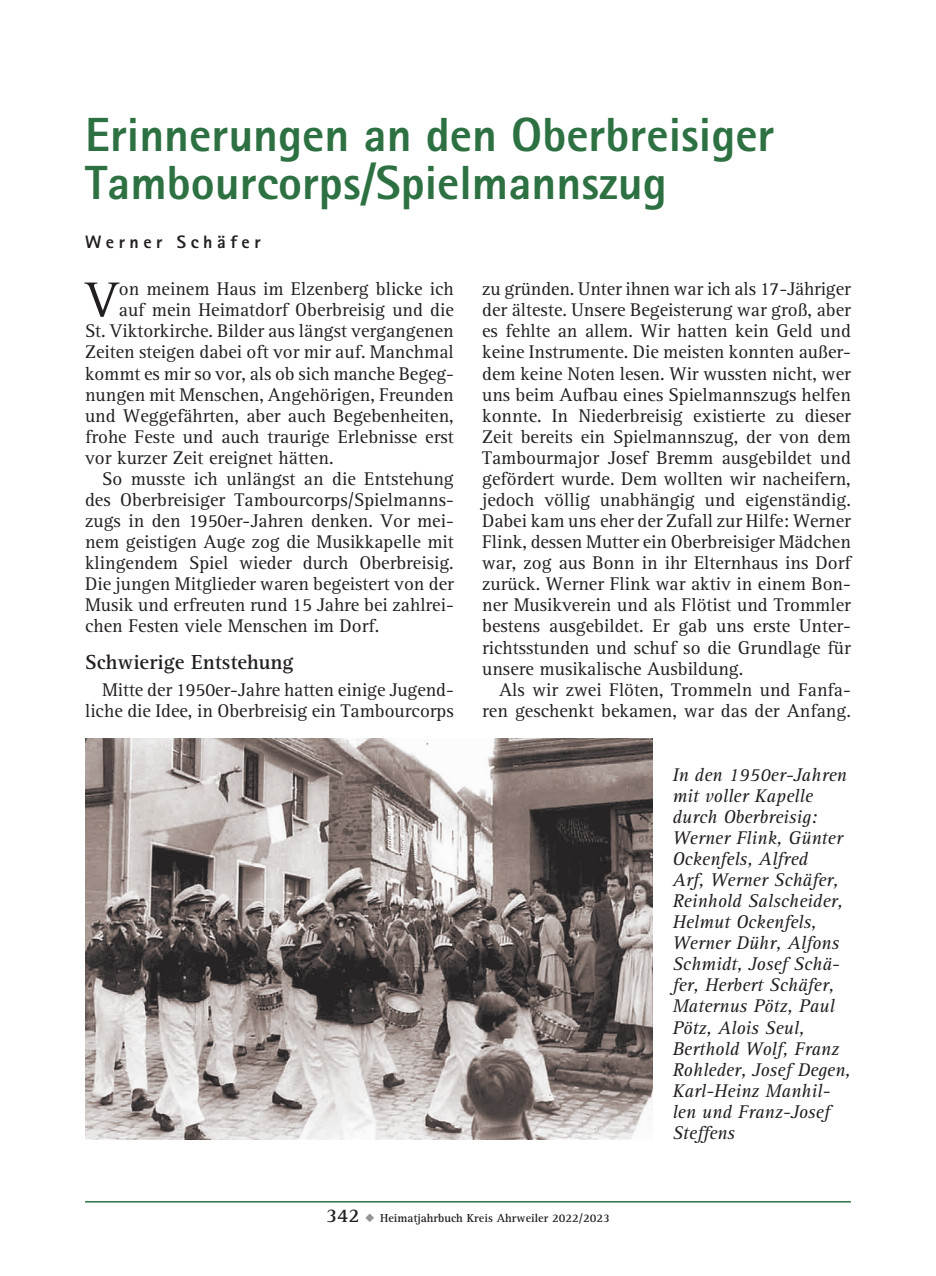
<style>
.page{position:relative;width:936px;height:1276px;background:#fff}
.page>*{position:absolute;margin:0;border:0;box-sizing:border-box;transform-origin:0 0}
.t1{font:50.6px "AT Rotis Serif";color:#231f20}
.t2{font:800 48px/48px "Rotis Sans Serif";color:#2d7143}
.t3{font:700 21px "AT Rotis Serif";color:#231f20}
.t4{font:19px/21px "AT Rotis Serif";color:#231f20;text-align:right}
.t5{font:italic 19px/21px "AT Rotis Serif";color:#231f20}
.t6{font:800 18px "Rotis Sans Serif";letter-spacing:.25em;color:#231f20}
.t7{font:700 12px "AT Rotis Serif";color:#231f20}
.s1{font-size:20px}
.s2{color:#939598}
</style>
<div class="page">
<hr style="left:85px;top:1201px;width:765px;height:1px;background:#2d7143">
<img style="left:85px;top:738px;width:567px;height:401px">
<h2 class="t2" style="left:85px;top:110px;width:690px">Erinnerungen an den Oberbreisiger<br>Tambourcorps/Spielmannszug</h2>
<p class="t6" style="left:85px;top:231px;width:177px">Werner Schäfer</p>
<h1 class="t1" style="left:85px;top:271px;width:35px">V</h1>
<p class="t4" style="left:119px;top:279px;width:336px">on meinem Haus im Elzenberg blicke ich</p>
<p class="t4" style="left:482px;top:279px;width:370px;text-align:justify">zu gründen. Unter ihnen war ich als 17-Jähriger der älteste. Unsere Begeisterung war groß, aber es fehlte an allem. Wir hatten kein Geld und keine Instrumente. Die meisten konnten außer&shy;dem keine Noten lesen. Wir wussten nicht, wer uns beim Aufbau eines Spielmannszugs helfen konnte. In Niederbreisig existierte zu dieser Zeit bereits ein Spielmannszug, der von dem Tambourmajor Josef Bremm ausgebildet und gefördert wurde. Dem wollten wir nacheifern, jedoch völlig unabhängig und eigenständig.<br>Dabei kam uns eher der Zufall zur Hilfe: Werner Flink, dessen Mutter ein Oberbreisiger Mädchen war, zog aus Bonn in ihr Elternhaus ins Dorf zurück. Werner Flink war aktiv in einem Bon&shy;ner Musikverein und als Flötist und Trommler bestens ausgebildet. Er gab uns erste Unter&shy;richtsstunden und schuf so die Grundlage für unsere musikalische Ausbildung.</p>
<p class="t4" style="left:482px;top:679px;width:370px">Als wir zwei Flöten, Trommeln und Fanfa&shy;ren geschenkt bekamen, war das der Anfang.</p>
<p class="t4" style="left:119px;top:300px;width:336px">auf mein Heimatdorf Oberbreisig und die</p>
<p class="t4" style="left:85px;top:321px;width:370px">St. Viktorkirche. Bilder aus längst vergangenen</p>
<p class="t4" style="left:85px;top:342px;width:370px">Zeiten steigen dabei oft vor mir auf. Manchmal</p>
<p class="t4" style="left:85px;top:363px;width:370px">kommt es mir so vor, als ob sich manche Begeg-</p>
<p class="t4" style="left:85px;top:384px;width:370px">nungen mit Menschen, Angehörigen, Freunden</p>
<p class="t4" style="left:85px;top:405px;width:370px">und Weggefährten, aber auch Begebenheiten,</p>
<p class="t4" style="left:85px;top:426px;width:370px">frohe Feste und auch traurige Erlebnisse erst</p>
<p class="t4" style="left:85px;top:447px;width:250px">vor kurzer Zeit ereignet hätten.</p>
<p class="t4" style="left:102px;top:469px;width:353px">So musste ich unlängst an die Entstehung</p>
<p class="t4" style="left:85px;top:490px;width:370px">des Oberbreisiger Tambourcorps/Spielmanns-</p>
<p class="t4" style="left:85px;top:511px;width:370px">zugs in den 1950er-Jahren denken. Vor mei-</p>
<p class="t4" style="left:85px;top:532px;width:370px">nem geistigen Auge zog die Musikkapelle mit</p>
<p class="t4" style="left:85px;top:553px;width:370px">klingendem Spiel wieder durch Oberbreisig.</p>
<p class="t4" style="left:85px;top:574px;width:370px">Die jungen Mitglieder waren begeistert von der</p>
<p class="t4" style="left:85px;top:595px;width:370px">Musik und erfreuten rund 15 Jahre bei zahlrei-</p>
<p class="t4" style="left:85px;top:616px;width:296px">chen Festen viele Menschen im Dorf.</p>
<p class="t3" style="left:85px;top:649px;width:210px">Schwierige Entstehung</p>
<p class="t4" style="left:85px;top:679px;width:370px">Mitte der 1950er-Jahre hatten einige Jugend&shy;liche die Idee, in Oberbreisig ein Tambourcorps</p>
<p class="t7" style="left:326px;top:1210px;width:285px"><span class="s1">342</span> <span class="s2">◆</span> Heimatjahrbuch Kreis Ahrweiler 2022/2023</p>
<p class="t5" style="left:672px;top:764px;width:180px">In den 1950er-Jahren mit voller Kapelle durch Oberbreisig:<br>Werner Flink, Günter<br>Ockenfels, Alfred<br>Arf, Werner Schäfer,<br>Reinhold Salscheider,<br>Helmut Ockenfels,<br>Werner Dühr, Alfons<br>Schmidt, Josef Schä&shy;fer, Herbert Schäfer,<br>Maternus Pötz, Paul<br>Pötz, Alois Seul,<br>Berthold Wolf, Franz<br>Rohleder, Josef Degen,<br>Karl-Heinz Manhil&shy;len und Franz-Josef<br>Steffens</p>
</div>
